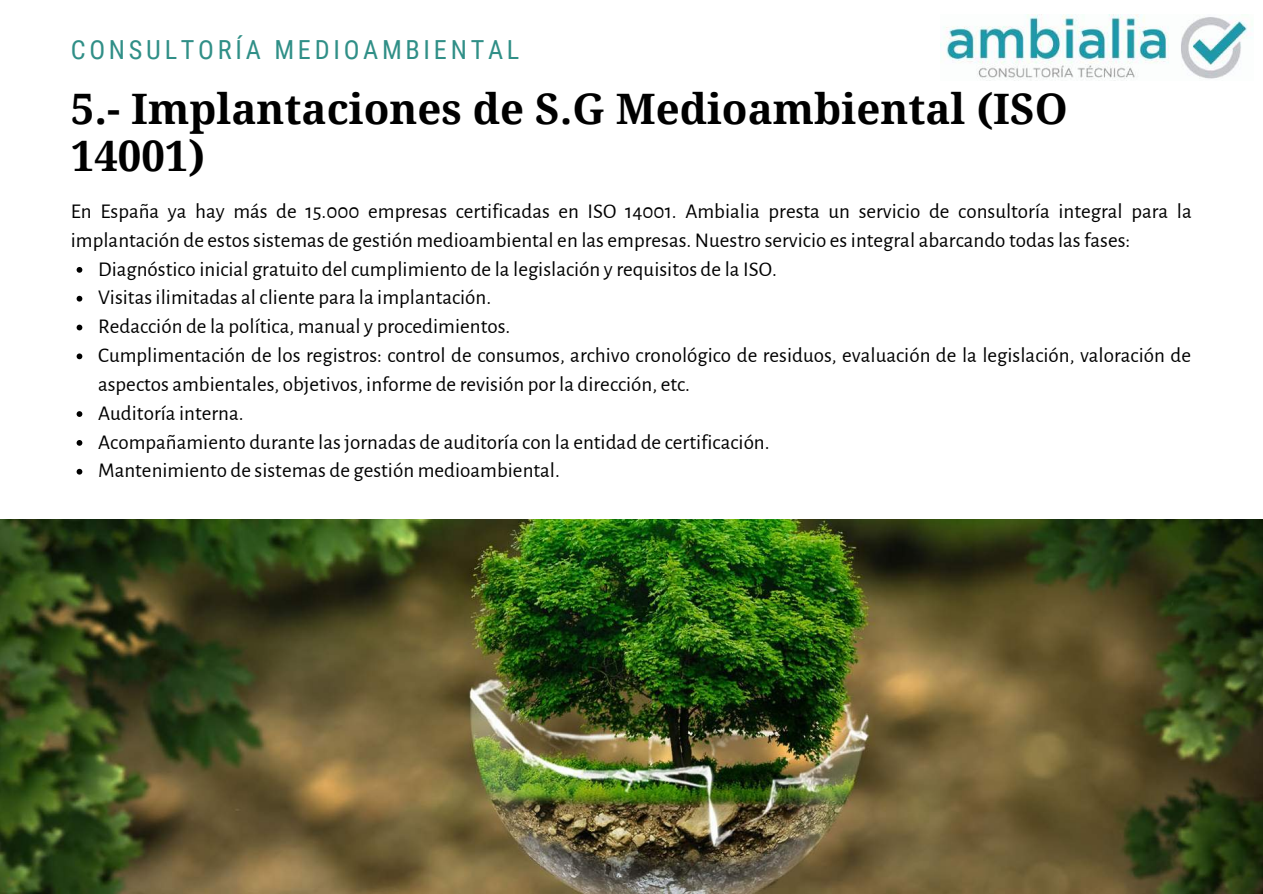
<style>
.page{position:relative;width:1263px;height:894px;background:#fff}
.page>*{position:absolute;margin:0;border:0;box-sizing:border-box;transform-origin:0 0}
.t1{font:700 42px/46px "Droid Serif";color:#000}
.t2{font:26.25px "Roboto Condensed";letter-spacing:.14em;color:#308f87}
.t3{font:21px "Alegreya Sans";color:#000}
</style>
<div class="page">
<img style="left:941px;top:15px;width:312px;height:65px">
<img style="left:0;top:519px;width:1263px;height:374px">
<svg style="left:77px;top:267px;width:5px;height:6px"></svg>
<svg style="left:77px;top:296px;width:5px;height:5px"></svg>
<svg style="left:77px;top:324px;width:5px;height:6px"></svg>
<svg style="left:77px;top:353px;width:5px;height:6px"></svg>
<svg style="left:77px;top:411px;width:5px;height:6px"></svg>
<svg style="left:77px;top:440px;width:5px;height:5px"></svg>
<svg style="left:77px;top:468px;width:5px;height:6px"></svg>
<p class="t2" style="left:71px;top:35px;width:450px">CONSULTORÍA MEDIOAMBIENTAL</p>
<h1 class="t1" style="left:71px;top:87px;width:998px">5.- Implantaciones de S.G Medioambiental (ISO<br>14001)</h1>
<p class="t3" style="left:71px;top:199px;width:1122px">En España ya hay más de 15.000 empresas certificadas en ISO 14001. Ambialia presta un servicio de consultoría integral para la</p>
<p class="t3" style="left:71px;top:228px;width:1061px">implantación de estos sistemas de gestión medioambiental en las empresas. Nuestro servicio es integral abarcando todas las fases:</p>
<p class="t3" style="left:98px;top:256px;width:680px">Diagnóstico inicial gratuito del cumplimiento de la legislación y requisitos de la ISO.</p>
<p class="t3" style="left:98px;top:285px;width:395px">Visitas ilimitadas al cliente para la implantación.</p>
<p class="t3" style="left:98px;top:314px;width:414px">Redacción de la política, manual y procedimientos.</p>
<p class="t3" style="left:98px;top:343px;width:1094px">Cumplimentación de los registros: control de consumos, archivo cronológico de residuos, evaluación de la legislación, valoración de</p>
<p class="t3" style="left:98px;top:372px;width:593px">aspectos ambientales, objetivos, informe de revisión por la dirección, etc.</p>
<p class="t3" style="left:98px;top:401px;width:147px">Auditoría interna.</p>
<p class="t3" style="left:98px;top:429px;width:673px">Acompañamiento durante las jornadas de auditoría con la entidad de certificación.</p>
<p class="t3" style="left:98px;top:458px;width:463px">Mantenimiento de sistemas de gestión medioambiental.</p>
</div>
